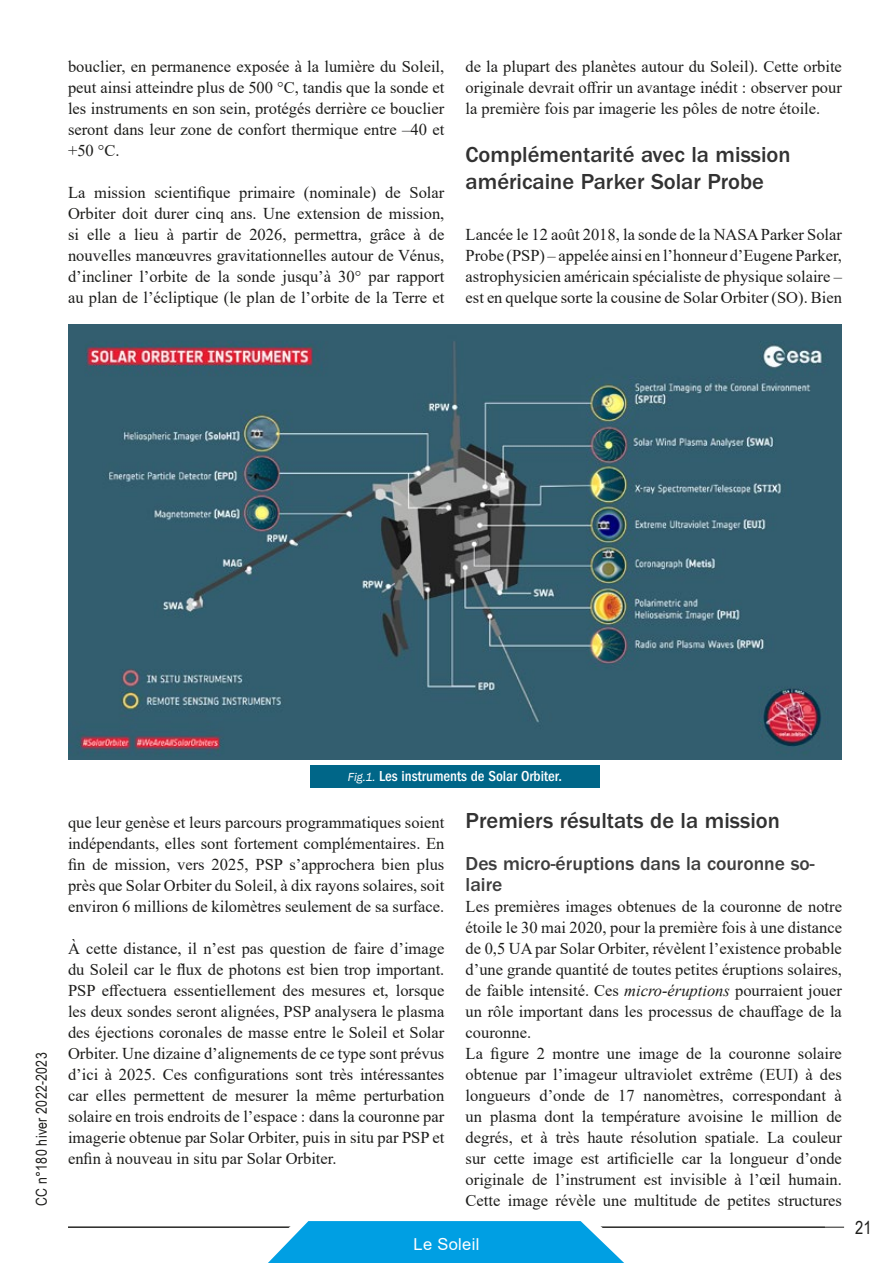
<style>
.page{position:relative;width:893px;height:1263px;background:#fff}
.page>*{position:absolute;margin:0;border:0;box-sizing:border-box;transform-origin:0 0}
.t1{font:500 22.5px/27px "ITC Franklin Gothic Std";color:#323232}
.t2{font:500 19.5px/21px "ITC Franklin Gothic Std";color:#3d3d3d}
.t3{font:18px "Arial Narrow";color:#1d1d1b}
.t4{font:16.5px/21px "Times New Roman";color:#1d1d1b;text-align:justify}
.t5{font:16.5px "Arial";letter-spacing:.02em;color:#fff}
.t6{font:500 condensed 15px "ITC Franklin Gothic Std";color:#fff}
.t7{font:15px "Arial Narrow";letter-spacing:.02em;color:#1d1d1b}
.s1{font-family:"Franklin Gothic";font-weight:400;font-style:italic;font-stretch:normal;font-size:12px}
.s2{font-style:italic}
</style>
<div class="page">
<hr style="left:68px;top:1227px;width:776px;height:1px;background:#1d1d1b">
<svg style="left:238px;top:1221px;width:419px;height:42px"></svg>
<img style="left:68px;top:324px;width:774px;height:435px">
<div style="left:310px;top:765px;width:290px;height:22px;background:#068"></div>
<p class="t4" style="left:68px;top:55px;width:378px">bouclier, en permanence exposée à la lumière du Soleil, peut ainsi atteindre plus de 500 °C, tandis que la sonde et les instruments en son sein, protégés derrière ce bouclier seront dans leur zone de confort thermique entre –40 et +50 °C.</p>
<p class="t4" style="left:68px;top:181px;width:378px">La mission scientifique primaire (nominale) de Solar Orbiter doit durer cinq ans. Une extension de mission, si elle a lieu à partir de 2026, permettra, grâce à de nouvelles manœuvres gravitationnelles autour de Vénus, d’incliner l’orbite de la sonde jusqu’à 30° par rapport au plan de l’écliptique (le plan de l’orbite de la Terre et</p>
<p class="t4" style="left:466px;top:56px;width:378px">de la plupart des planètes autour du Soleil). Cette orbite originale devrait offrir un avantage inédit : observer pour la première fois par imagerie les pôles de notre étoile.</p>
<h1 class="t1" style="left:466px;top:141px;width:327px">Complémentarité avec la mission américaine Parker Solar Probe</h1>
<p class="t4" style="left:466px;top:223px;width:378px">Lancée le 12 août 2018, la sonde de la NASA Parker Solar Probe (PSP) – appelée ainsi en l’honneur d’Eugene Parker, astrophysicien américain spécialiste de physique solaire – est en quelque sorte la cousine de Solar Orbiter (SO). Bien</p>
<p class="t7" style="left:31px;top:1206px;width:155px;rotate:-90deg">CC n°180 hiver 2022-2023</p>
<p class="t6" style="left:348px;top:768px;width:215px"><span class="s1">Fig.1.</span> Les instruments de Solar Orbiter.</p>
<p class="t4" style="left:68px;top:811px;width:378px">que leur genèse et leurs parcours programmatiques soient indépendants, elles sont fortement complémentaires. En fin de mission, vers 2025, PSP s’approchera bien plus près que Solar Orbiter du Soleil, à dix rayons solaires, soit environ 6 millions de kilomètres seulement de sa surface.</p>
<p class="t4" style="left:68px;top:937px;width:378px">À cette distance, il n’est pas question de faire d’image du Soleil car le flux de photons est bien trop important.<br>PSP effectuera essentiellement des mesures et, lorsque les deux sondes seront alignées, PSP analysera le plasma des éjections coronales de masse entre le Soleil et Solar Orbiter. Une dizaine d’alignements de ce type sont prévus d’ici à 2025. Ces configurations sont très intéressantes car elles permettent de mesurer la même perturbation solaire en trois endroits de l’espace : dans la couronne par imagerie obtenue par Solar Orbiter, puis in situ par PSP et enfin à nouveau in situ par Solar Orbiter.</p>
<h1 class="t1" style="left:466px;top:807px;width:316px">Premiers résultats de la mission</h1>
<p class="t2" style="left:466px;top:853px;width:351px">Des micro-éruptions dans la couronne so&shy;laire</p>
<p class="t4" style="left:466px;top:895px;width:378px;text-align:left">Les premières images obtenues de la couronne de notre étoile le 30 mai 2020, pour la première fois à une distance de 0,5 UA par Solar Orbiter, révèlent l’existence probable d’une grande quantité de toutes petites éruptions solaires, de faible intensité. Ces <span class="s2">micro-éruptions</span> pourraient jouer un rôle important dans les processus de chauffage de la couronne.<br>La figure 2 montre une image de la couronne solaire obtenue par l’imageur ultraviolet extrême (EUI) à des longueurs d’onde de 17 nanomètres, correspondant à un plasma dont la température avoisine le million de degrés, et à très haute résolution spatiale. La couleur sur cette image est artificielle car la longueur d’onde originale de l’instrument est invisible à l’œil humain.<br>Cette image révèle une multitude de petites structures</p>
<p class="t5" style="left:413px;top:1233px;width:67px">Le Soleil</p>
<p class="t3" style="left:855px;top:1214px;width:18px">21</p>
</div>
